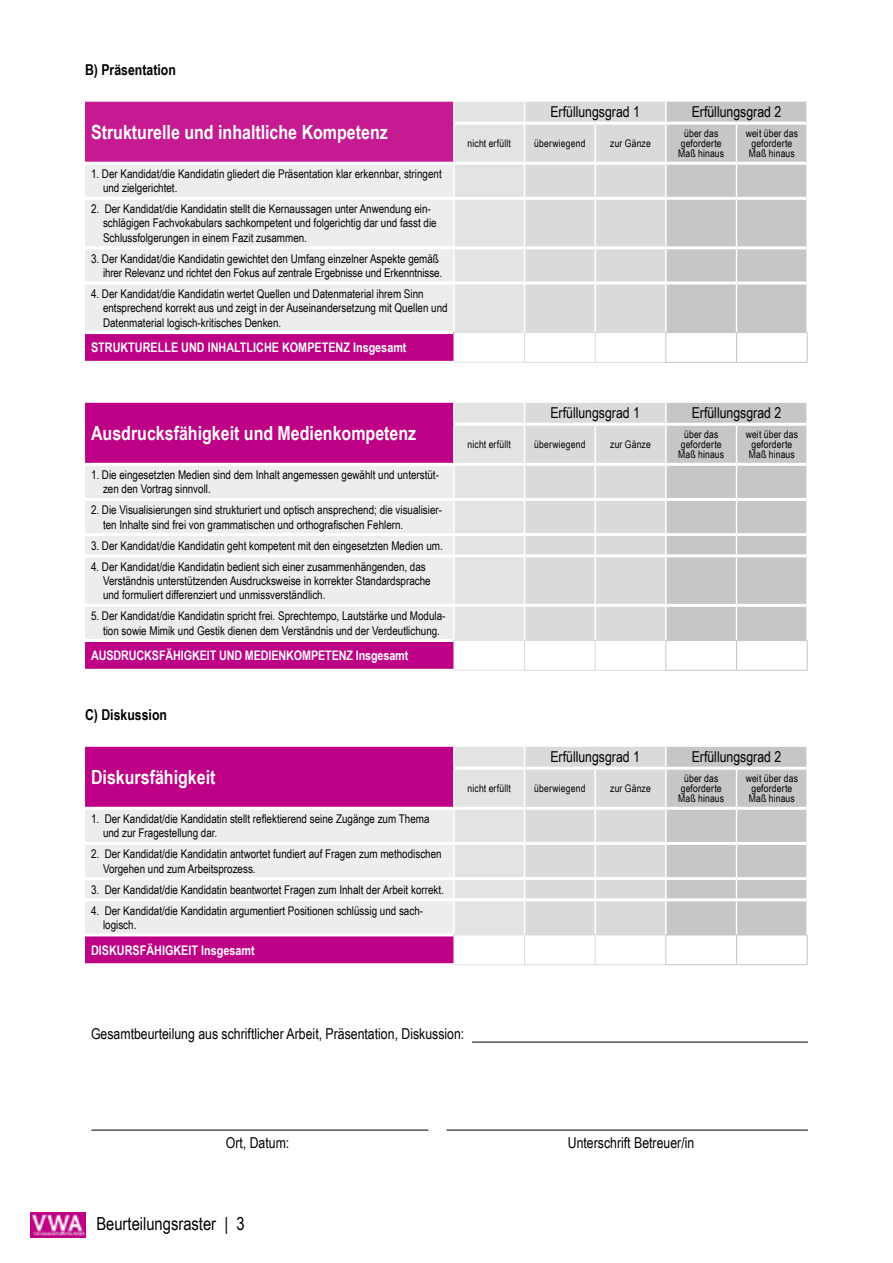
<style>
.page{position:relative;width:893px;height:1263px;background:#fff}
.page>*{position:absolute;margin:0;border:0;box-sizing:border-box;transform-origin:0 0}
.t1{font:700 19.5px "Arial Narrow";color:#fff}
.t2{font:18px "Arial Narrow";color:#000}
.t3{font:15px "Arial Narrow";color:#000}
.t4{font:700 15px "Arial Narrow";color:#000}
.t5{font:700 13.2px "Arial Narrow";color:#fff}
.t6{font:12px/14.4px "Arial Narrow";color:#000}
.t7{font:10.5px/10.2px "Arial Narrow";letter-spacing:.015em;color:#000;text-align:center}
</style>
<div class="page">
<img style="left:31px;top:1213px;width:54px;height:24px">
<div style="left:85px;top:100px;width:369px;height:63px;background:#c51a92"></div>
<div style="left:85px;top:165px;width:369px;height:168px;background:#ededed"></div>
<div style="left:85px;top:333px;width:369px;height:29px;background:#be0086"></div>
<hr style="left:454px;top:362px;width:70px;height:1px;background:#e3e3e3">
<hr style="left:524px;top:362px;width:71px;height:1px;background:#dadada">
<hr style="left:595px;top:362px;width:71px;height:1px;background:#dadada">
<hr style="left:666px;top:362px;width:70px;height:1px;background:#c6c6c6">
<hr style="left:85px;top:99px;width:369px;height:3px;background:#fff">
<svg style="left:454px;top:100px;width:354px;height:262px"></svg>
<hr style="left:736px;top:362px;width:71px;height:1px;background:#c6c6c6">
<hr style="left:453px;top:102px;width:2px;height:21px;background:#fff">
<hr style="left:453px;top:123px;width:2px;height:39px;background:#fff">
<hr style="left:453px;top:165px;width:2px;height:32px;background:#fff">
<hr style="left:453px;top:200px;width:2px;height:46px;background:#fff">
<hr style="left:453px;top:249px;width:2px;height:32px;background:#fff">
<hr style="left:453px;top:284px;width:2px;height:47px;background:#fff">
<hr style="left:85px;top:162px;width:369px;height:3px;background:#fff">
<hr style="left:85px;top:197px;width:369px;height:3px;background:#fff">
<hr style="left:85px;top:246px;width:369px;height:3px;background:#fff">
<hr style="left:85px;top:281px;width:369px;height:3px;background:#fff">
<hr style="left:85px;top:331px;width:368px;height:3px;background:#fff">
<hr style="left:85px;top:361px;width:369px;height:3px;background:#fff">
<div style="left:85px;top:403px;width:368px;height:266px;background:#be0086"></div>
<div style="left:85px;top:466px;width:368px;height:173px;background:#ededed"></div>
<hr style="left:454px;top:670px;width:70px;height:1px;background:#e3e3e3">
<hr style="left:524px;top:670px;width:71px;height:1px;background:#dadada">
<hr style="left:595px;top:670px;width:71px;height:1px;background:#dadada">
<hr style="left:666px;top:670px;width:70px;height:1px;background:#c6c6c6">
<hr style="left:736px;top:670px;width:71px;height:1px;background:#c6c6c6">
<svg style="left:453px;top:402px;width:355px;height:268px"></svg>
<hr style="left:453px;top:557px;width:2px;height:47px;background:#fff">
<hr style="left:453px;top:607px;width:2px;height:32px;background:#fff">
<hr style="left:85px;top:463px;width:369px;height:3px;background:#fff">
<hr style="left:85px;top:498px;width:369px;height:3px;background:#fff">
<hr style="left:85px;top:533px;width:369px;height:3px;background:#fff">
<hr style="left:85px;top:554px;width:369px;height:3px;background:#fff">
<hr style="left:85px;top:604px;width:369px;height:3px;background:#fff">
<hr style="left:85px;top:639px;width:368px;height:3px;background:#fff">
<hr style="left:85px;top:669px;width:369px;height:3px;background:#fff">
<div style="left:85px;top:747px;width:368px;height:216px;background:#be0086"></div>
<div style="left:85px;top:810px;width:368px;height:123px;background:#ededed"></div>
<hr style="left:807px;top:935px;width:1px;height:30px;background:#c6c6c6">
<svg style="left:453px;top:745px;width:354px;height:220px"></svg>
<hr style="left:453px;top:901px;width:2px;height:32px;background:#fff">
<hr style="left:85px;top:807px;width:369px;height:3px;background:#fff">
<hr style="left:85px;top:842px;width:369px;height:3px;background:#fff">
<hr style="left:85px;top:877px;width:369px;height:3px;background:#fff">
<hr style="left:85px;top:898px;width:369px;height:3px;background:#fff">
<hr style="left:85px;top:933px;width:368px;height:3px;background:#fff">
<hr style="left:85px;top:963px;width:369px;height:3px;background:#fff">
<hr style="left:91px;top:1130px;width:337px;height:1px;background:#000">
<hr style="left:446px;top:1130px;width:362px;height:1px;background:#000">
<hr style="left:472px;top:1042px;width:336px;height:1px;background:#000">
<p class="t4" style="left:85px;top:58px;width:92px">B) Präsentation</p>
<h1 class="t1" style="left:91px;top:117px;width:298px">Strukturelle und inhaltliche Kompetenz</h1>
<p class="t6" style="left:103px;top:166px;width:340px;text-indent:-12px">1. Der Kandidat/die Kandidatin gliedert die Präsentation klar erkennbar, stringent und zielgerichtet.</p>
<p class="t6" style="left:103px;top:201px;width:335px;text-indent:-12px">2. Der Kandidat/die Kandidatin stellt die Kernaussagen unter Anwendung ein&shy;schlägigen Fachvokabulars sachkompetent und folgerichtig dar und fasst die<br>Schlussfolgerungen in einem Fazit zusammen.</p>
<p class="t6" style="left:91px;top:251px;width:353px;text-align:right">3. Der Kandidat/die Kandidatin gewichtet den Umfang einzelner Aspekte gemäß ihrer Relevanz und richtet den Fokus auf zentrale Ergebnisse und Erkenntnisse.</p>
<p class="t6" style="left:103px;top:286px;width:346px;text-indent:-12px">4. Der Kandidat/die Kandidatin wertet Quellen und Datenmaterial ihrem Sinn entsprechend korrekt aus und zeigt in der Auseinandersetzung mit Quellen und<br>Datenmaterial logisch-kritisches Denken.</p>
<p class="t5" style="left:91px;top:338px;width:317px">STRUKTURELLE UND INHALTLICHE KOMPETENZ Insgesamt</p>
<h1 class="t1" style="left:91px;top:418px;width:327px">Ausdrucksfähigkeit und Medienkompetenz</h1>
<p class="t6" style="left:103px;top:467px;width:337px;text-indent:-12px">1. Die eingesetzten Medien sind dem Inhalt angemessen gewählt und unterstüt&shy;zen den Vortrag sinnvoll.</p>
<p class="t6" style="left:103px;top:502px;width:341px;text-indent:-12px">2. Die Visualisierungen sind strukturiert und optisch ansprechend; die visualisier&shy;ten Inhalte sind frei von grammatischen und orthografischen Fehlern.</p>
<p class="t6" style="left:91px;top:538px;width:353px">3. Der Kandidat/die Kandidatin geht kompetent mit den eingesetzten Medien um.</p>
<p class="t6" style="left:103px;top:559px;width:329px;text-indent:-12px">4. Der Kandidat/die Kandidatin bedient sich einer zusammenhängenden, das<br>Verständnis unterstützenden Ausdrucksweise in korrekter Standardsprache und formuliert differenziert und unmissverständlich.</p>
<p class="t6" style="left:91px;top:608px;width:356px;text-align:center">5. Der Kandidat/die Kandidatin spricht frei. Sprechtempo, Lautstärke und Modula&shy;tion sowie Mimik und Gestik dienen dem Verständnis und der Verdeutlichung.</p>
<p class="t5" style="left:91px;top:645px;width:319px">AUSDRUCKSFÄHIGKEIT UND MEDIENKOMPETENZ Insgesamt</p>
<p class="t4" style="left:85px;top:703px;width:84px">C) Diskussion</p>
<h1 class="t1" style="left:91px;top:762px;width:126px">Diskursfähigkeit</h1>
<p class="t6" style="left:103px;top:811px;width:328px;text-indent:-12px">1. Der Kandidat/die Kandidatin stellt reflektierend seine Zugänge zum Thema und zur Fragestellung dar.</p>
<p class="t6" style="left:103px;top:846px;width:340px;text-indent:-12px">2. Der Kandidat/die Kandidatin antwortet fundiert auf Fragen zum methodischen<br>Vorgehen und zum Arbeitsprozess.</p>
<p class="t6" style="left:91px;top:882px;width:354px">3. Der Kandidat/die Kandidatin beantwortet Fragen zum Inhalt der Arbeit korrekt.</p>
<p class="t6" style="left:103px;top:903px;width:322px;text-indent:-12px">4. Der Kandidat/die Kandidatin argumentiert Positionen schlüssig und sach&shy;logisch.</p>
<p class="t5" style="left:91px;top:940px;width:165px">DISKURSFÄHIGKEIT Insgesamt</p>
<p class="t3" style="left:550px;top:101px;width:91px">Erfüllungsgrad 1</p>
<p class="t3" style="left:692px;top:101px;width:91px">Erfüllungsgrad 2</p>
<p class="t7" style="left:467px;top:138px;width:45px">nicht erfüllt</p>
<p class="t7" style="left:534px;top:138px;width:53px">überwiegend</p>
<p class="t7" style="left:610px;top:138px;width:42px">zur Gänze</p>
<p class="t7" style="left:678px;top:128px;width:47px">über das geforderte<br>Maß hinaus</p>
<p class="t7" style="left:746px;top:128px;width:54px">weit über das geforderte<br>Maß hinaus</p>
<p class="t3" style="left:550px;top:402px;width:91px">Erfüllungsgrad 1</p>
<p class="t3" style="left:692px;top:402px;width:91px">Erfüllungsgrad 2</p>
<p class="t7" style="left:467px;top:439px;width:45px">nicht erfüllt</p>
<p class="t7" style="left:534px;top:439px;width:53px">überwiegend</p>
<p class="t7" style="left:610px;top:439px;width:42px">zur Gänze</p>
<p class="t7" style="left:678px;top:429px;width:47px">über das geforderte<br>Maß hinaus</p>
<p class="t7" style="left:746px;top:429px;width:54px">weit über das geforderte<br>Maß hinaus</p>
<p class="t3" style="left:550px;top:746px;width:91px">Erfüllungsgrad 1</p>
<p class="t3" style="left:692px;top:746px;width:91px">Erfüllungsgrad 2</p>
<p class="t7" style="left:467px;top:783px;width:45px">nicht erfüllt</p>
<p class="t7" style="left:534px;top:783px;width:53px">überwiegend</p>
<p class="t7" style="left:610px;top:783px;width:42px">zur Gänze</p>
<p class="t7" style="left:678px;top:773px;width:47px">über das geforderte<br>Maß hinaus</p>
<p class="t7" style="left:746px;top:773px;width:54px">weit über das geforderte<br>Maß hinaus</p>
<p class="t3" style="left:91px;top:1022px;width:375px">Gesamtbeurteilung aus schriftlicher Arbeit, Präsentation, Diskussion:</p>
<p class="t3" style="left:226px;top:1132px;width:65px">Ort, Datum:</p>
<p class="t3" style="left:568px;top:1132px;width:128px">Unterschrift Betreuer/in</p>
<h2 class="t2" style="left:96px;top:1210px;width:150px">Beurteilungsraster | 3</h2>
</div>
